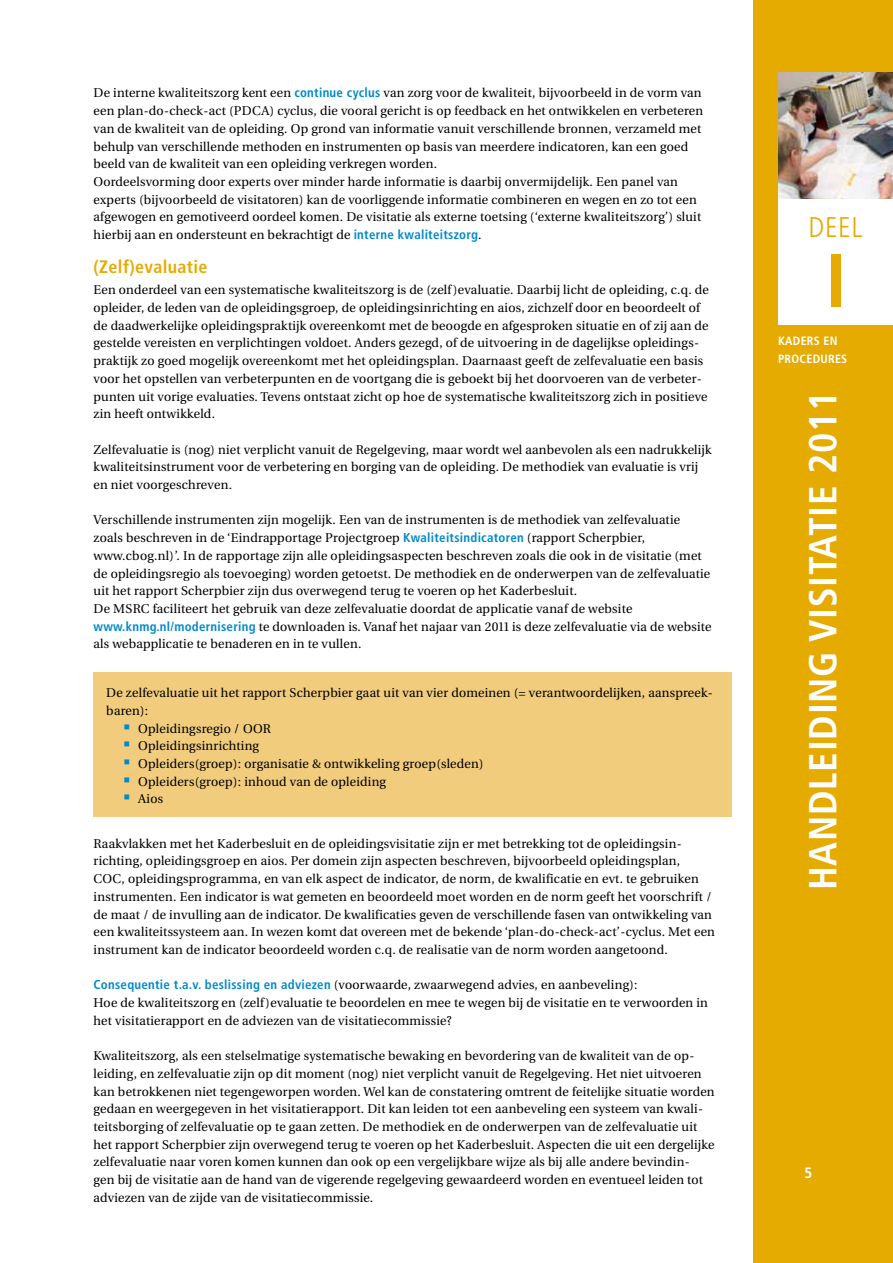
<style>
.page{position:relative;width:893px;height:1263px;background:#fff}
.page>*{position:absolute;margin:0;border:0;box-sizing:border-box;transform-origin:0 0}
.t1{font:700 condensed 75px "Frutiger LT Std";color:#e6ab00}
.t2{font:700 condensed 39px "Frutiger LT Std";letter-spacing:.02em;color:#fff}
.t3{font:300 condensed 28.5px "Frutiger LT Std";color:#e6ab00}
.t4{font:700 condensed 18px "Frutiger LT Std";letter-spacing:.02em;color:#e6ab00}
.t5{font:16.5px/17.7px "Utopia Headline";letter-spacing:.015em;color:#000}
.t6{font:700 condensed 15px "Frutiger LT Std";color:#fff}
.t7{font:700 condensed 12px/17.7px "Frutiger LT Std";letter-spacing:.02em;color:#fff}
.s1{font-family:"Frutiger LT Std";font-weight:700;font-stretch:condensed;font-size:12.9px;color:#008ac9}
</style>
<div class="page">
<div style="left:753px;top:0;width:140px;height:1263px;background:#e6ab00"></div>
<div style="left:778px;top:198px;width:115px;height:126px;background:#fff"></div>
<img style="left:778px;top:72px;width:115px;height:126px">
<div style="left:94px;top:672px;width:638px;height:144px;background:#f1cc7d"></div>
<p class="t5" style="left:94px;top:84px;width:611px">De interne kwaliteitszorg kent een <span class="s1">continue cyclus</span> van zorg voor de kwaliteit, bijvoorbeeld in de vorm van een plan-do-check-act (PDCA) cyclus, die vooral gericht is op feedback en het ontwikkelen en verbeteren van de kwaliteit van de opleiding. Op grond van informatie vanuit verschillende bronnen, verzameld met behulp van verschillende methoden en instrumenten op basis van meerdere indicatoren, kan een goed beeld van de kwaliteit van een opleiding verkregen worden.<br>Oordeelsvorming door experts over minder harde informatie is daarbij onvermijdelijk. Een panel van experts (bijvoorbeeld de visitatoren) kan de voorliggende informatie combineren en wegen en zo tot een afgewogen en gemotiveerd oordeel komen. De visitatie als externe toetsing (‘externe kwaliteitszorg’) sluit hierbij aan en ondersteunt en bekrachtigt de <span class="s1">interne kwaliteitszorg</span>.</p>
<p class="t4" style="left:94px;top:256px;width:116px">(Zelf)evaluatie</p>
<p class="t5" style="left:94px;top:281px;width:617px">Een onderdeel van een systematische kwaliteitszorg is de (zelf)evaluatie. Daarbij licht de opleiding, c.q. de opleider, de leden van de opleidingsgroep, de opleidingsinrichting en aios, zichzelf door en beoordeelt of de daadwerkelijke opleidingspraktijk overeenkomt met de beoogde en afgesproken situatie en of zij aan de gestelde vereisten en verplichtingen voldoet. Anders gezegd, of de uitvoering in de dagelijkse opleidings&shy;praktijk zo goed mogelijk overeenkomt met het opleidingsplan. Daarnaast geeft de zelfevaluatie een basis voor het opstellen van verbeterpunten en de voortgang die is geboekt bij het doorvoeren van de verbeter&shy;punten uit vorige evaluaties. Tevens ontstaat zicht op hoe de systematische kwaliteitszorg zich in positieve zin heeft ontwikkeld.</p>
<p class="t5" style="left:94px;top:441px;width:620px">Zelfevaluatie is (nog) niet verplicht vanuit de Regelgeving, maar wordt wel aanbevolen als een nadrukkelijk kwaliteitsinstrument voor de verbetering en borging van de opleiding. De methodiek van evaluatie is vrij en niet voorgeschreven.</p>
<p class="t5" style="left:94px;top:511px;width:620px">Verschillende instrumenten zijn mogelijk. Een van de instrumenten is de methodiek van zelfevaluatie zoals beschreven in de ‘Eindrapportage Projectgroep <span class="s1">Kwaliteitsindicatoren</span> (rapport Scherpbier, www.cbog.nl)’. In de rapportage zijn alle opleidingsaspecten beschreven zoals die ook in de visitatie (met de opleidingsregio als toevoeging) worden getoetst. De methodiek en de onderwerpen van de zelfevaluatie uit het rapport Scherpbier zijn dus overwegend terug te voeren op het Kaderbesluit.<br>De MSRC faciliteert het gebruik van deze zelfevaluatie doordat de applicatie vanaf de website <span class="s1">www.knmg.nl/modernisering</span> te downloaden is. Vanaf het najaar van 2011 is deze zelfevaluatie via de website als webapplicatie te benaderen en in te vullen.</p>
<p class="t5" style="left:106px;top:684px;width:608px">De zelfevaluatie uit het rapport Scherpbier gaat uit van vier domeinen (= verantwoordelijken, aanspreek-</p>
<p class="t5" style="left:106px;top:702px;width:43px">baren):</p>
<p class="t5" style="left:138px;top:720px;width:134px">Opleidingsregio / OOR</p>
<p class="t5" style="left:138px;top:737px;width:122px">Opleidingsinrichting</p>
<p class="t5" style="left:138px;top:755px;width:347px">Opleiders(groep): organisatie &amp; ontwikkeling groep(sleden)</p>
<p class="t5" style="left:138px;top:773px;width:249px">Opleiders(groep): inhoud van de opleiding</p>
<p class="t5" style="left:138px;top:790px;width:26px">Aios</p>
<p class="t5" style="left:94px;top:835px;width:623px">Raakvlakken met het Kaderbesluit en de opleidingsvisitatie zijn er met betrekking tot de opleidingsin&shy;richting, opleidingsgroep en aios. Per domein zijn aspecten beschreven, bijvoorbeeld opleidingsplan, COC, opleidingsprogramma, en van elk aspect de indicator, de norm, de kwalificatie en evt. te gebruiken instrumenten. Een indicator is wat gemeten en beoordeeld moet worden en de norm geeft het voorschrift / de maat / de invulling aan de indicator. De kwalificaties geven de verschillende fasen van ontwikkeling van een kwaliteitssysteem aan. In wezen komt dat overeen met de bekende ‘plan-do-check-act’-cyclus. Met een instrument kan de indicator beoordeeld worden c.q. de realisatie van de norm worden aangetoond.</p>
<p class="t5" style="left:94px;top:976px;width:616px"><span class="s1">Consequentie t.a.v. beslissing en adviezen</span> (voorwaarde, zwaarwegend advies, en aanbeveling):<br>Hoe de kwaliteitszorg en (zelf)evaluatie te beoordelen en mee te wegen bij de visitatie en te verwoorden in het visitatierapport en de adviezen van de visitatiecommissie?</p>
<p class="t5" style="left:94px;top:1047px;width:622px">Kwaliteitszorg, als een stelselmatige systematische bewaking en bevordering van de kwaliteit van de op&shy;leiding, en zelfevaluatie zijn op dit moment (nog) niet verplicht vanuit de Regelgeving. Het niet uitvoeren kan betrokkenen niet tegengeworpen worden. Wel kan de constatering omtrent de feitelijke situatie worden gedaan en weergegeven in het visitatierapport. Dit kan leiden tot een aanbeveling een systeem van kwali&shy;teitsborging of zelfevaluatie op te gaan zetten. De methodiek en de onderwerpen van de zelfevaluatie uit het rapport Scherpbier zijn overwegend terug te voeren op het Kaderbesluit. Aspecten die uit een dergelijke zelfevaluatie naar voren komen kunnen dan ook op een vergelijkbare wijze als bij alle andere bevindin&shy;gen bij de visitatie aan de hand van de vigerende regelgeving gewaardeerd worden en eventueel leiden tot adviezen van de zijde van de visitatiecommissie.</p>
<h3 class="t3" style="left:809px;top:211px;width:55px">Deel</h3>
<h1 class="t1" style="left:825px;top:236px;width:22px">I</h1>
<p class="t7" style="left:778px;top:332px;width:71px">Kaders en<br>Procedures</p>
<h2 class="t2" style="left:800px;top:890px;width:502px;rotate:-90deg">handleiding Visitatie 2011</h2>
<p class="t6" style="left:804px;top:1164px;width:9px">5</p>
</div>
